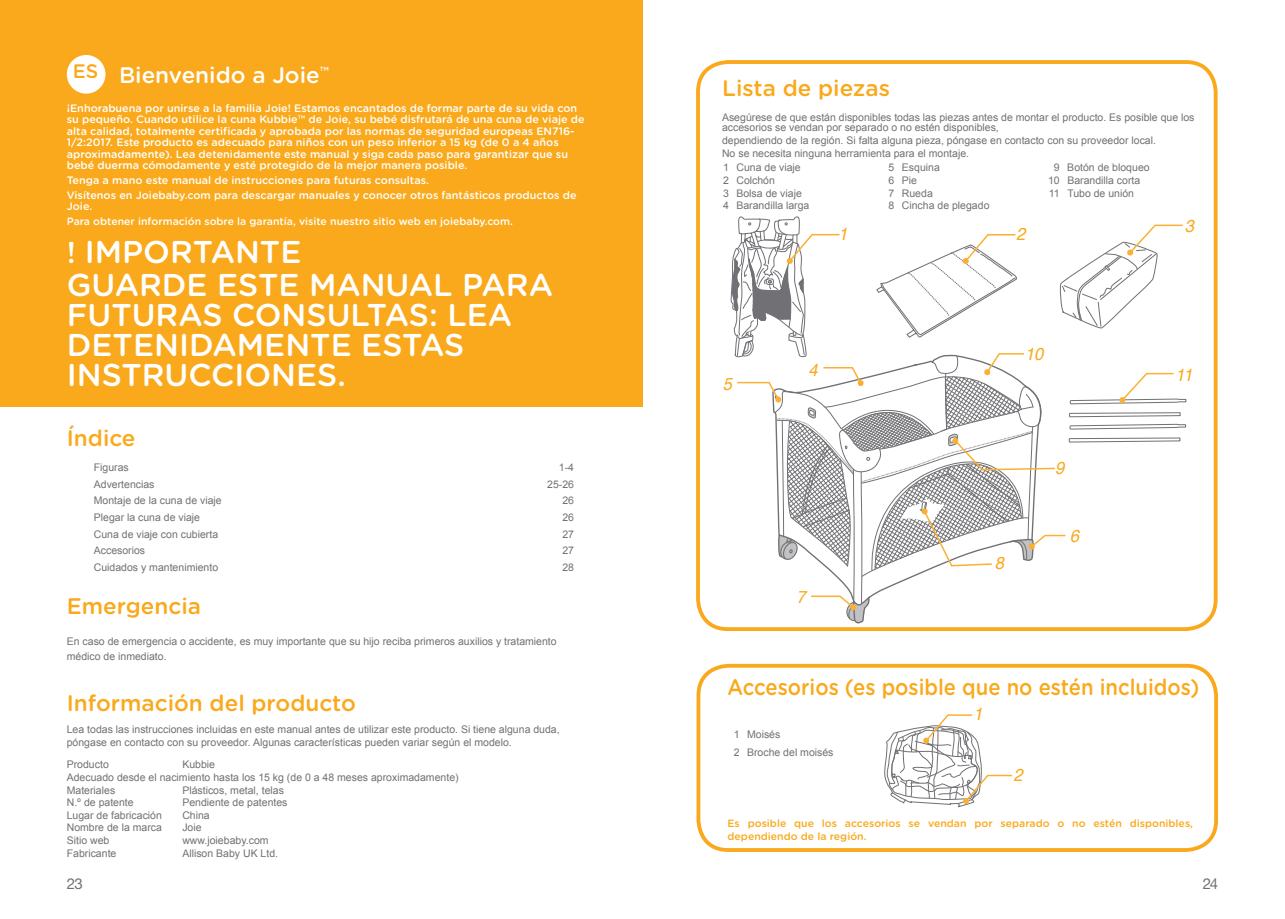
<style>
.page{position:relative;width:1285px;height:919px;background:#fff}
.page>*{position:absolute;margin:0;border:0;box-sizing:border-box;transform-origin:0 0}
.t1{font:500 31.5px/30.5px "Gotham Rounded";color:#fff}
.t2{font:500 22.5px "Gotham Rounded";color:#f9a91b}
.t3{font:500 22.5px "Gotham Rounded";color:#f9a91b;scale:.9 1}
.t4{font:500 22.5px "Gotham Rounded";color:#fff}
.t5{font:500 19.5px "Gotham Rounded";color:#f9a91b}
.t6{font:italic 17.4px "Helvetica";color:#f9a91b;scale:.95 1}
.t7{font:15px "Helvetica Neue LT Std";color:#717074}
.t8{font:500 10.8px/11.4px "Gotham Rounded";color:#fff}
.t9{font:10.5px/12.8px "Arial";color:#717074}
.t10{font:500 10.5px/13.5px "Gotham Rounded";color:#f9a91b}
.t11{font:500 10.5px "Gotham Rounded";color:#fff}
.s1{font-size:30px}
</style>
<div class="page">
<div style="left:696px;top:663px;width:521px;height:188px;border:4px solid #f9a91b;border-radius:30px"></div>
<div style="left:0;top:0;width:642px;height:407px;background:#f9a91b"></div>
<div style="left:67px;top:55px;width:38px;height:39px;background:#fff;border-radius:50%"></div>
<div style="left:696px;top:60px;width:521px;height:571px;border:4px solid #f9a91b;border-radius:30px"></div>
<svg style="left:884px;top:714px;width:128px;height:92px"></svg>
<svg style="left:730px;top:216px;width:456px;height:406px"></svg>
<h3 class="t5" style="left:73px;top:57px;width:27px">ES</h3>
<h2 class="t4" style="left:119px;top:59px;width:211px">Bienvenido a Joie<sup>™</sup></h2>
<p class="t8" style="left:67px;top:102px;width:519px">¡Enhorabuena por unirse a la familia Joie! Estamos encantados de formar parte de su vida con su pequeño. Cuando utilice la cuna Kubbie™ de Joie, su bebé disfrutará de una cuna de viaje de alta calidad, totalmente certificada y aprobada por las normas de seguridad europeas EN716- 1/2:2017. Este producto es adecuado para niños con un peso inferior a 15 kg (de 0 a 4 años aproximadamente). Lea detenidamente este manual y siga cada paso para garantizar que su bebé duerma cómodamente y esté protegido de la mejor manera posible.</p>
<p class="t8" style="left:67px;top:172px;width:511px;line-height:14.7px">Tenga a mano este manual de instrucciones para futuras consultas.<br>Visítenos en Joiebaby.com para descargar manuales y conocer otros fantásticos productos de</p>
<p class="t8" style="left:67px;top:200px;width:27px">Joie.</p>
<p class="t11" style="left:67px;top:213px;width:447px">Para obtener información sobre la garantía, visite nuestro sitio web en joiebaby.com.</p>
<h1 class="t1" style="left:67px;top:236px;width:487px"><span class="s1">!</span> IMPORTANTE<br>GUARDE ESTE MANUAL PARA<br>FUTURAS CONSULTAS: LEA<br>DETENIDAMENTE ESTAS<br>INSTRUCCIONES.</h1>
<h2 class="t2" style="left:67px;top:422px;width:70px">Índice</h2>
<p class="t9" style="left:94px;top:461px;width:37px">Figuras</p>
<p class="t9" style="left:559px;top:461px;width:17px">1-4</p>
<p class="t9" style="left:94px;top:478px;width:62px">Advertencias</p>
<p class="t9" style="left:547px;top:478px;width:28px">25-26</p>
<p class="t9" style="left:94px;top:494px;width:129px">Montaje de la cuna de viaje</p>
<p class="t9" style="left:562px;top:494px;width:13px">26</p>
<p class="t9" style="left:94px;top:511px;width:108px">Plegar la cuna de viaje</p>
<p class="t9" style="left:562px;top:511px;width:13px">26</p>
<p class="t9" style="left:94px;top:527px;width:126px">Cuna de viaje con cubierta</p>
<p class="t9" style="left:562px;top:527px;width:13px">27</p>
<p class="t9" style="left:94px;top:544px;width:53px">Accesorios</p>
<p class="t9" style="left:562px;top:544px;width:13px">27</p>
<p class="t9" style="left:94px;top:560px;width:126px">Cuidados y mantenimiento</p>
<p class="t9" style="left:562px;top:560px;width:13px">28</p>
<h2 class="t2" style="left:67px;top:590px;width:136px">Emergencia</h2>
<p class="t9" style="left:67px;top:633px;width:491px;line-height:15px">En caso de emergencia o accidente, es muy importante que su hijo reciba primeros auxilios y tratamiento médico de inmediato.</p>
<h2 class="t2" style="left:67px;top:686px;width:290px">Información del producto</h2>
<p class="t9" style="left:67px;top:722px;width:494px;line-height:13.5px">Lea todas las instrucciones incluidas en este manual antes de utilizar este producto. Si tiene alguna duda, póngase en contacto con su proveedor. Algunas características pueden variar según el modelo.</p>
<p class="t9" style="left:67px;top:758px;width:44px">Producto</p>
<p class="t9" style="left:67px;top:758px;width:393px;text-indent:116px">Kubbie<br>Adecuado desde el nacimiento hasta los 15 kg (de 0 a 48 meses aproximadamente)<br>Materiales</p>
<p class="t9" style="left:182px;top:783px;width:103px">Plásticos, metal, telas</p>
<p class="t9" style="left:67px;top:796px;width:68px">N.º de patente</p>
<p class="t9" style="left:182px;top:796px;width:107px">Pendiente de patentes</p>
<p class="t9" style="left:67px;top:808px;width:97px">Lugar de fabricación</p>
<p class="t9" style="left:182px;top:808px;width:29px">China</p>
<p class="t9" style="left:67px;top:821px;width:97px">Nombre de la marca</p>
<p class="t9" style="left:182px;top:821px;width:21px">Joie</p>
<p class="t9" style="left:67px;top:834px;width:44px">Sitio web</p>
<p class="t9" style="left:182px;top:834px;width:88px">www.joiebaby.com</p>
<p class="t9" style="left:67px;top:846px;width:51px">Fabricante</p>
<p class="t9" style="left:182px;top:846px;width:97px">Allison Baby UK Ltd.</p>
<h2 class="t2" style="left:722px;top:72px;width:169px">Lista de piezas</h2>
<p class="t9" style="left:722px;top:112px;width:474px;line-height:10.5px">Asegúrese de que están disponibles todas las piezas antes de montar el producto. Es posible que los accesorios se vendan por separado o no estén disponibles,</p>
<p class="t9" style="left:722px;top:134px;width:435px">dependiendo de la región. Si falta alguna pieza, póngase en contacto con su proveedor local.<br>No se necesita ninguna herramienta para el montaje.</p>
<p class="t9" style="left:723px;top:161px;width:88px">1 Cuna de viaje<br>2 Colchón<br>3 Bolsa de viaje<br>4 Barandilla larga</p>
<p class="t9" style="left:888px;top:161px;width:102px">5 Esquina<br>6 Pie<br>7 Rueda<br>8 Cincha de plegado</p>
<p class="t9" style="left:1047px;top:161px;width:103px;text-indent:6px">9 Botón de bloqueo<br>10 Barandilla corta<br>11 Tubo de unión</p>
<h3 class="t6" style="left:838px;top:220px;width:11px">1</h3>
<h3 class="t6" style="left:1015px;top:220px;width:11px">2</h3>
<h3 class="t6" style="left:1184px;top:212px;width:11px">3</h3>
<h3 class="t6" style="left:722px;top:370px;width:11px">5</h3>
<h3 class="t6" style="left:808px;top:356px;width:11px">4</h3>
<h3 class="t6" style="left:796px;top:583px;width:11px">7</h3>
<h3 class="t6" style="left:1024px;top:340px;width:21px">10</h3>
<h3 class="t6" style="left:994px;top:549px;width:11px">8</h3>
<h3 class="t6" style="left:1054px;top:454px;width:11px">9</h3>
<h3 class="t6" style="left:1069px;top:522px;width:11px">6</h3>
<h3 class="t6" style="left:1175px;top:361px;width:20px">11</h3>
<h2 class="t3" style="left:727px;top:671px;width:525px">Accesorios (es posible que no estén incluidos)</h2>
<p class="t9" style="left:733px;top:725px;width:101px;line-height:18px">1 Moisés<br>2 Broche del moisés</p>
<h3 class="t6" style="left:973px;top:700px;width:11px">1</h3>
<h3 class="t6" style="left:1013px;top:761px;width:11px">2</h3>
<p class="t10" style="left:727px;top:815px;width:467px">Es posible que los accesorios se vendan por separado o no estén disponibles, dependiendo de la región.</p>
<h3 class="t7" style="left:67px;top:874px;width:17px">23</h3>
<h3 class="t7" style="left:1202px;top:874px;width:17px">24</h3>
</div>
